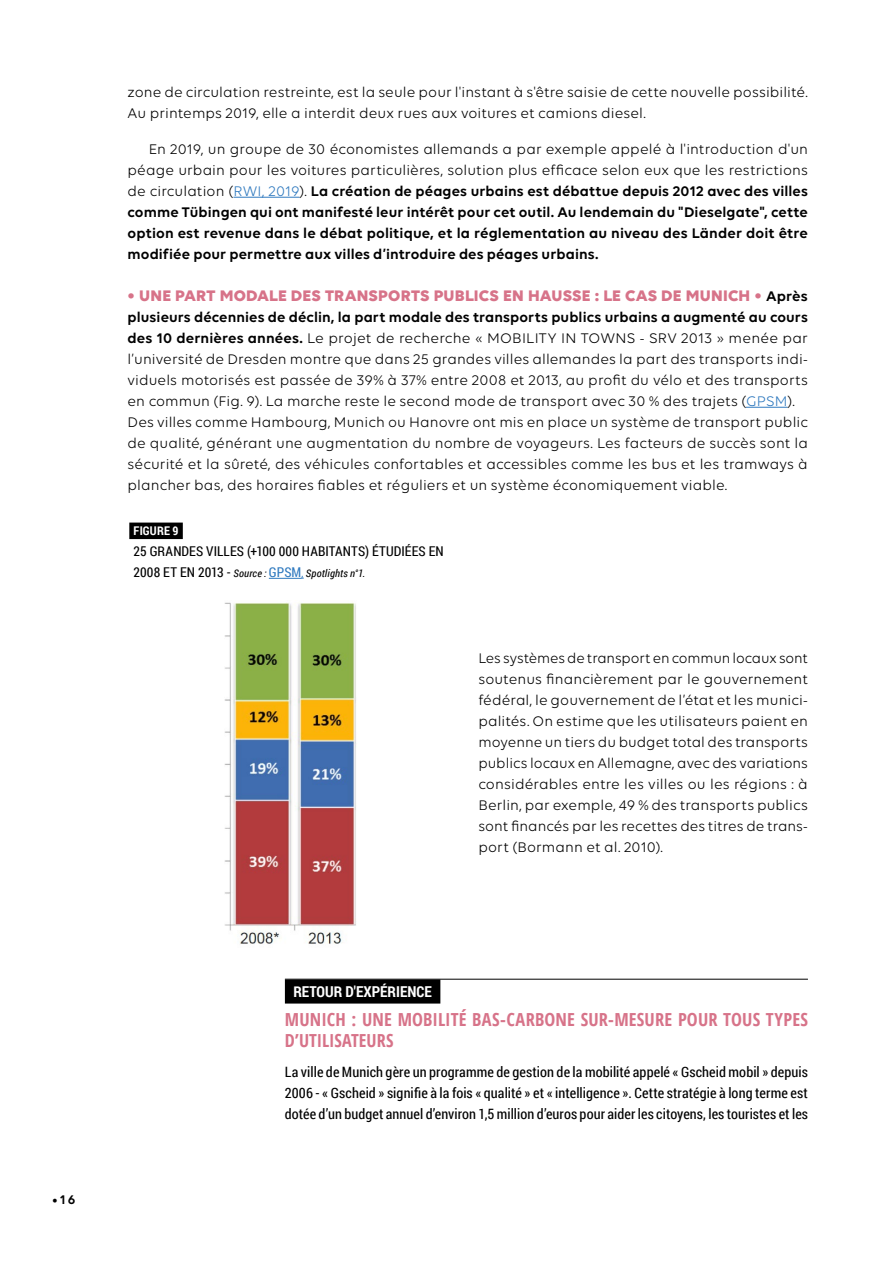
<style>
.page{position:relative;width:893px;height:1263px;background:#fff}
.page>*{position:absolute;margin:0;border:0;box-sizing:border-box;transform-origin:0 0}
.t1{font:700 condensed 18px/21px "Open Sans";letter-spacing:.01em;color:#d77389}
.t2{font:700 16.5px "Volte";letter-spacing:.01em;color:#d77389}
.t3{font:15px/21px "Volte";letter-spacing:.005em;color:#000}
.t4{font:600 15px/21px "Volte";letter-spacing:.005em;color:#000;text-align:justify}
.t5{font:700 15px "Roboto Condensed";color:#fff}
.t6{font:14.25px/21px "Roboto Condensed";letter-spacing:.005em;color:#000;text-align:justify}
.t7{font:13.5px "Roboto Condensed";letter-spacing:.01em;color:#000}
.t8{font:600 13.5px "Volte";color:#000}
.t9{font:700 12px "Roboto Condensed";letter-spacing:.015em;color:#fff}
.t10{font:italic 10.5px "Roboto Condensed";letter-spacing:.02em;color:#000}
.s1{font-weight:400}
.s2{font-weight:400;color:#307abf}
.s3{font-weight:600;font-size:15px;color:#000}
.s4{font-weight:600}
.s5{color:#307abf}
.s6{font-style:normal;font-size:13.5px}
.s7{font-style:normal;font-size:13.5px;color:#307abf}
</style>
<div class="page">
<hr style="left:233px;top:197px;width:66px;height:1px;background:#307abf">
<hr style="left:746px;top:407px;width:41px;height:1px;background:#307abf">
<hr style="left:285px;top:979px;width:523px;height:1px;background:#000">
<div style="left:285px;top:979px;width:155px;height:24px;background:#000"></div>
<div style="left:129px;top:523px;width:54px;height:16px;background:#000"></div>
<hr style="left:269px;top:578px;width:33px;height:1px;background:#307abf">
<img style="left:225px;top:602px;width:131px;height:342px">
<p class="t8" style="left:52px;top:1192px;width:25px">•16</p>
<p class="t3" style="left:128px;top:82px;width:682px">zone de circulation restreinte, est la seule pour l'instant à s'être saisie de cette nouvelle possibilité.<br>Au printemps 2019, elle a interdit deux rues aux voitures et camions diesel.</p>
<p class="t4" style="left:128px;top:138px;width:682px;text-indent:21px"><span class="s1">En 2019, un groupe de 30 économistes allemands a par exemple appelé à l'introduction d'un péage urbain pour les voitures particulières, solution plus efficace selon eux que les restrictions de circulation (</span><span class="s2">RWI, 2019</span><span class="s1">).</span> La création de péages urbains est débattue depuis 2012 avec des villes comme Tübingen qui ont manifesté leur intérêt pour cet outil. Au lendemain du "Dieselgate", cette option est revenue dans le débat politique, et la réglementation au niveau des Länder doit être modifiée pour permettre aux villes d’introduire des péages urbains.</p>
<p class="t2" style="left:128px;top:285px;width:682px">• UNE PART MODALE DES TRANSPORTS PUBLICS EN HAUSSE : LE CAS DE MUNICH • <span class="s3">Après</span></p>
<p class="t3" style="left:128px;top:306px;width:682px"><span class="s4">plusieurs décennies de déclin, la part modale des transports publics urbains a augmenté au cours des 10 dernières années.</span> Le projet de recherche « MOBILITY IN TOWNS - SRV 2013 » menée par l’université de Dresden montre que dans 25 grandes villes allemandes la part des transports indi&shy;viduels motorisés est passée de 39% à 37% entre 2008 et 2013, au profit du vélo et des transports en commun (Fig. 9). La marche reste le second mode de transport avec 30 % des trajets (<span class="s5">GPSM</span>).<br>Des villes comme Hambourg, Munich ou Hanovre ont mis en place un système de transport public de qualité, générant une augmentation du nombre de voyageurs. Les facteurs de succès sont la sécurité et la sûreté, des véhicules confortables et accessibles comme les bus et les tramways à plancher bas, des horaires fiables et réguliers et un système économiquement viable.</p>
<p class="t9" style="left:134px;top:523px;width:46px">FIGURE 9</p>
<p class="t7" style="left:134px;top:542px;width:312px">25 GRANDES VILLES (+100 000 HABITANTS) ÉTUDIÉES EN</p>
<p class="t10" style="left:134px;top:566px;width:233px"><span class="s6">2008 ET EN 2013 -</span> Source : <span class="s7">GPSM</span><span class="s5">,</span> Spotlights n°1.</p>
<p class="t3" style="left:478px;top:647px;width:331px;text-align:justify">Les systèmes de transport en commun locaux sont soutenus financièrement par le gouvernement fédéral, le gouvernement de l’état et les munici&shy;palités. On estime que les utilisateurs paient en moyenne un tiers du budget total des transports publics locaux en Allemagne, avec des variations considérables entre les villes ou les régions : à Berlin, par exemple, 49 % des transports publics sont financés par les recettes des titres de trans&shy;port (Bormann et al. 2010).</p>
<p class="t5" style="left:293px;top:981px;width:140px">RETOUR D'EXPÉRIENCE</p>
<p class="t1" style="left:285px;top:1009px;width:525px">MUNICH : UNE MOBILITÉ BAS-CARBONE SUR-MESURE POUR TOUS TYPES<br>D’UTILISATEURS</p>
<p class="t6" style="left:285px;top:1060px;width:525px">La ville de Munich gère un programme de gestion de la mobilité appelé « Gscheid mobil » depuis 2006 - « Gscheid » signifie à la fois « qualité » et « intelligence ». Cette stratégie à long terme est dotée d’un budget annuel d’environ 1,5 million d’euros pour aider les citoyens, les touristes et les</p>
</div>
